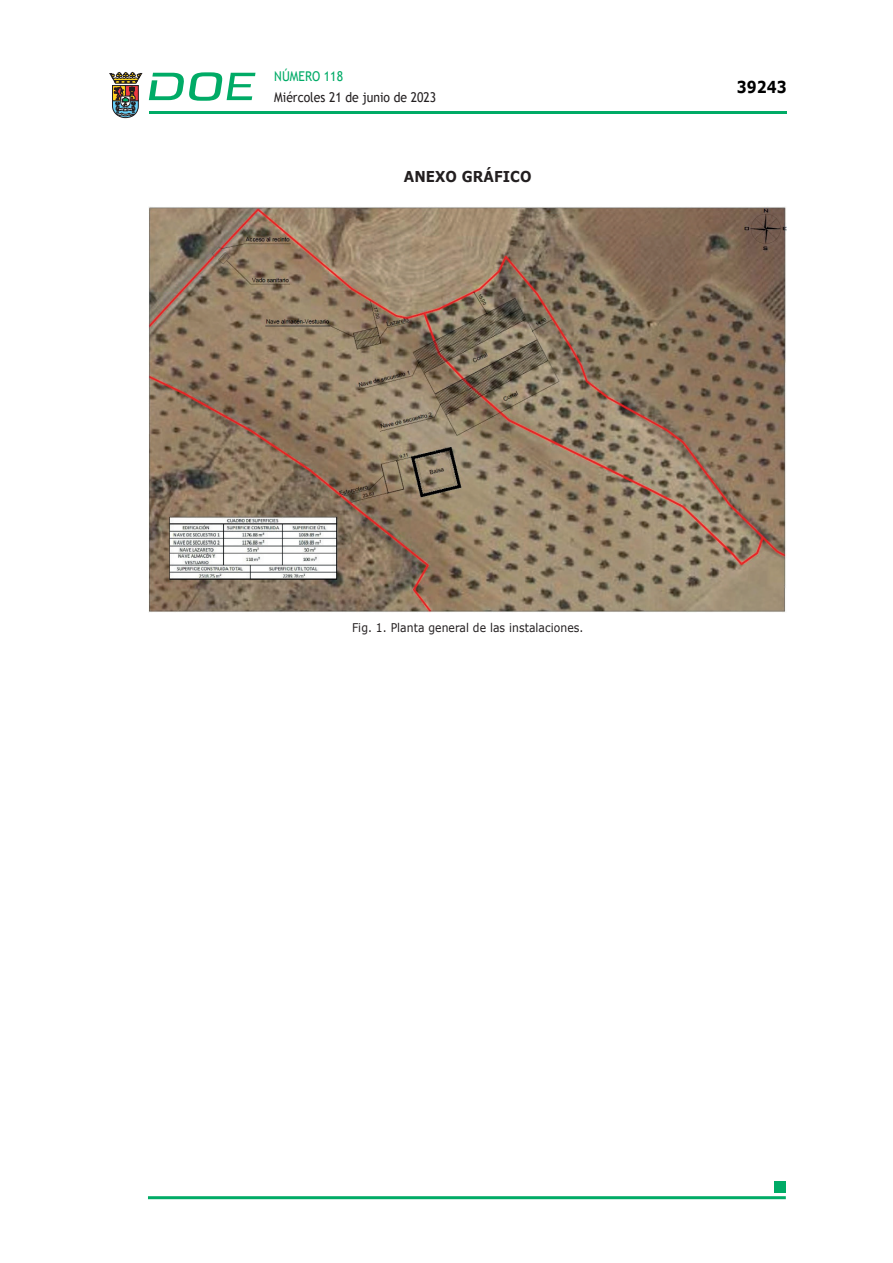
<style>
.page{position:relative;width:893px;height:1263px;background:#fff}
.page>*{position:absolute;margin:0;border:0;box-sizing:border-box;transform-origin:0 0}
.t1{font:700 16.5px "Verdana";color:#000;scale:.85 1}
.CUERPO_DE_TEXTO{font:700 15px "Verdana";letter-spacing:.005em;color:#231f20;scale:.9 1}
.t2{font:13.5px "Trebuchet MS";color:#231f20;scale:.9 1}
.t3{font:13.5px "Trebuchet MS";color:#00ab67;scale:.9 1}
.CUERPO_DE_TEXTO-2{font:12px "Verdana";letter-spacing:.005em;color:#231f20;scale:.9 1}
</style>
<div class="page">
<hr style="left:149px;top:111px;width:638px;height:3px;background:#00ab66">
<svg style="left:109px;top:72px;width:33px;height:46px"></svg>
<svg style="left:149px;top:72px;width:106px;height:29px"></svg>
<hr style="left:148px;top:1196px;width:638px;height:3px;background:#00ab66">
<div style="left:775px;top:1181px;width:11px;height:11px;background:#00ab66"></div>
<img style="left:149px;top:207px;width:638px;height:405px">
<p class="t3" style="left:274px;top:67px;width:78px">NÚMERO 118</p>
<p class="t2" style="left:274px;top:88px;width:182px">Miércoles 21 de junio de 2023</p>
<p class="CUERPO_DE_TEXTO" style="left:404px;top:165px;width:143px">ANEXO GRÁFICO</p>
<h1 class="t1" style="left:737px;top:75px;width:60px">39243</h1>
<p class="CUERPO_DE_TEXTO-2" style="left:352px;top:620px;width:259px">Fig. 1. Planta general de las instalaciones.</p>
</div>
